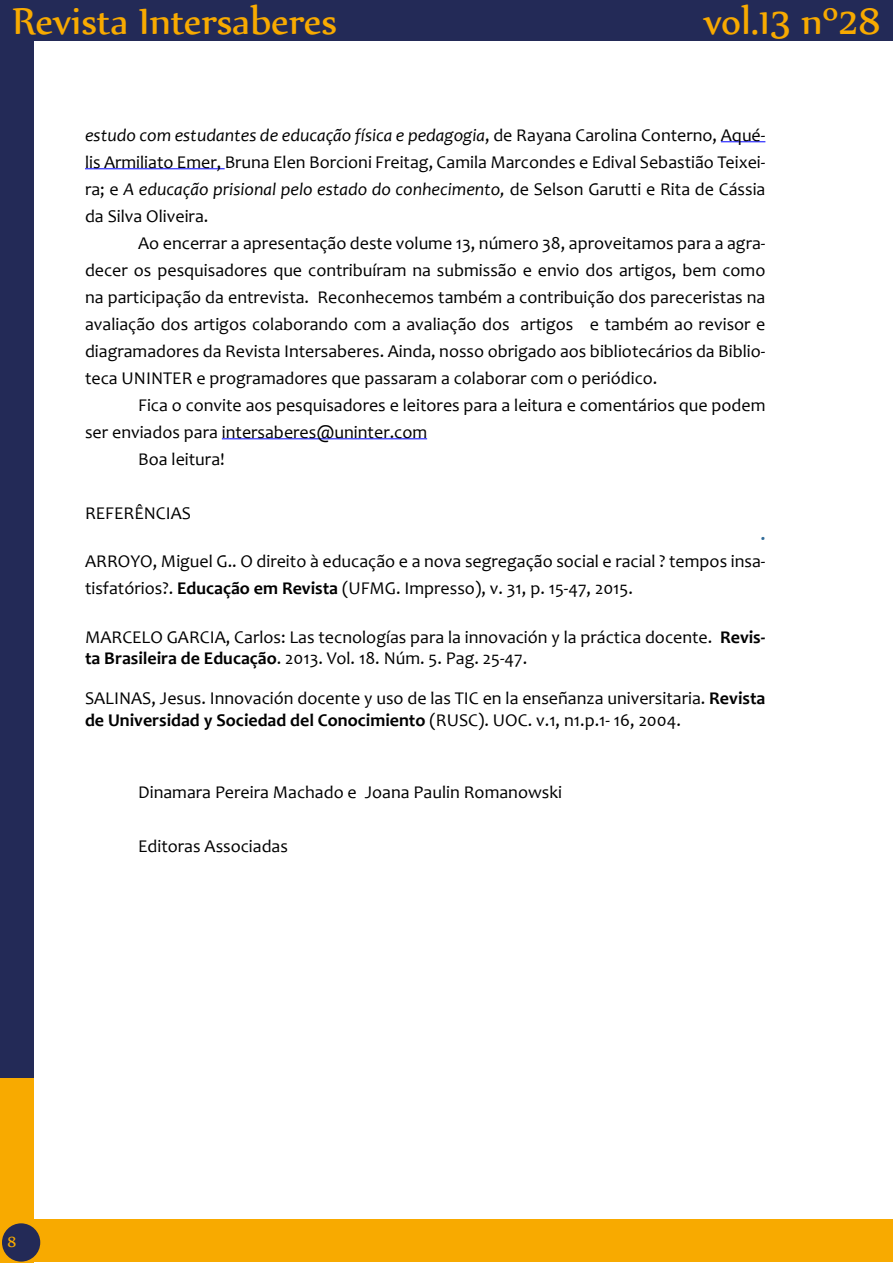
<style>
.page{position:relative;width:893px;height:1263px;background:#fff}
.page>*{position:absolute;margin:0;border:0;box-sizing:border-box;transform-origin:0 0}
.t1{font:45px "Nyala";color:#f8aa00}
.t2{font:18px/27px "Candara";color:#000}
.t3{font:18px "Nyala";color:#f8aa00}
.t4{font:700 18px "Candara";color:#326c99}
.s1{font-style:italic}
.s2{font-weight:700}
</style>
<div class="page">
<div style="left:0;top:0;width:33px;height:1081px;background:#232a57"></div>
<div style="left:0;top:0;width:893px;height:41px;background:#232a57"></div>
<div style="left:0;top:1078px;width:33px;height:185px;background:#f8aa00"></div>
<div style="left:21px;top:1219px;width:872px;height:43px;background:#f8aa00"></div>
<div style="left:2px;top:1223px;width:38px;height:38px;background:#232a57;border-radius:50%"></div>
<hr style="left:721px;top:142px;width:44px;height:1px;background:#00f">
<hr style="left:85px;top:169px;width:140px;height:1px;background:#00f">
<hr style="left:222px;top:439px;width:205px;height:1px;background:#00f">
<h1 class="t1" style="left:13px;top:-6px;width:326px">Revista Intersaberes</h1>
<h1 class="t1" style="left:704px;top:-6px;width:178px">vol.13 nº28</h1>
<p class="t2" style="left:85px;top:121px;width:682px;text-align:justify"><span class="s1">estudo com estudantes de educação física e pedagogia</span>, de Rayana Carolina Conterno, Aqué&shy;lis Armiliato Emer, Bruna Elen Borcioni Freitag, Camila Marcondes e Edival Sebastião Teixei&shy;ra; e <span class="s1">A educação prisional pelo estado do conhecimento,</span> de Selson Garutti e Rita de Cássia da Silva Oliveira.</p>
<p class="t2" style="left:85px;top:229px;width:682px;text-align:justify;text-indent:53px">Ao encerrar a apresentação deste volume 13, número 38, aproveitamos para a agra&shy;decer os pesquisadores que contribuíram na submissão e envio dos artigos, bem como na participação da entrevista. Reconhecemos também a contribuição dos pareceristas na avaliação dos artigos colaborando com a avaliação dos artigos e também ao revisor e diagramadores da Revista Intersaberes. Ainda, nosso obrigado aos bibliotecários da Biblio&shy;teca UNINTER e programadores que passaram a colaborar com o periódico.</p>
<p class="t2" style="left:138px;top:391px;width:629px">Fica o convite aos pesquisadores e leitores para a leitura e comentários que podem</p>
<p class="t2" style="left:85px;top:418px;width:344px">ser enviados para intersaberes@uninter.com</p>
<p class="t2" style="left:138px;top:445px;width:88px">Boa leitura!</p>
<p class="t2" style="left:85px;top:499px;width:107px">REFERÊNCIAS</p>
<p class="t4" style="left:761px;top:523px;width:6px">.</p>
<p class="t2" style="left:85px;top:548px;width:682px">ARROYO, Miguel G.. O direito à educação e a nova segregação social e racial ? tempos insa&shy;tisfatórios?. <span class="s2">Educação em Revista</span> (UFMG. Impresso), v. 31, p. 15-47, 2015.</p>
<p class="t2" style="left:85px;top:626px;width:682px;line-height:21.6px">MARCELO GARCIA, Carlos: Las tecnologías para la innovación y la práctica docente. <span class="s2">Revis&shy;ta Brasileira de Educação</span>. 2013. Vol. 18. Núm. 5. Pag. 25-47.</p>
<p class="t2" style="left:85px;top:687px;width:682px;line-height:21.6px">SALINAS, Jesus. Innovación docente y uso de las TIC en la enseñanza universitaria. <span class="s2">Revista de Universidad y Sociedad del Conocimiento</span> (RUSC). UOC. v.1, n1.p.1- 16, 2004.</p>
<p class="t2" style="left:138px;top:778px;width:425px">Dinamara Pereira Machado e Joana Paulin Romanowski</p>
<p class="t2" style="left:138px;top:832px;width:151px">Editoras Associadas</p>
<p class="t3" style="left:8px;top:1231px;width:10px">8</p>
</div>
